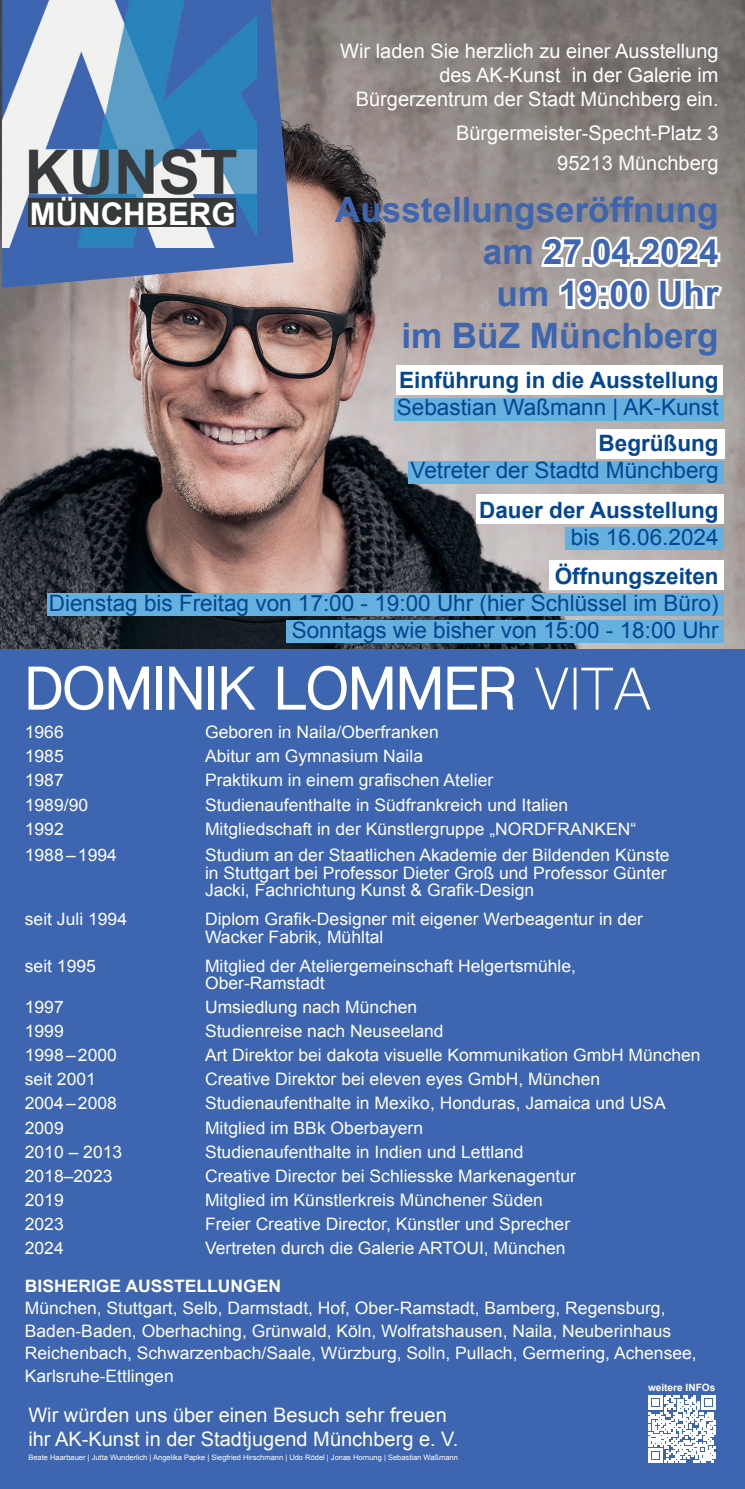
<style>
.page{position:relative;width:745px;height:1489px;background:#fff}
.page>*{position:absolute;margin:0;border:0;box-sizing:border-box;transform-origin:0 0}
.t1{font:700 57px "Shree Dev 0714";color:#fff}
.t2{font:700 35px/42px "Arial";color:#3d65b0;text-align:right}
.t3{font:700 31px "Arial";color:#fff}
.t4{font:22.5px/27px "Arial";color:#04468f;text-align:right}
.t5{font:700 22.5px "Arial";color:#04468f}
.t6{font:20px/24px "Arial";color:#fff;text-align:right}
.t7{font:17.25px/17.5px "Arial";color:#fff}
.t8{font:700 17.25px "Arial";color:#fff}
.t9{font:700 10px "Arial";color:#fff}
.t10{font:7.5px "Arial";color:#fff}
.s1{color:#fff}
.s2{font-weight:400}
</style>
<div class="page">
<div style="left:0;top:643px;width:744px;height:845px;background:#3d65b0"></div>
<svg style="left:648px;top:1395px;width:67px;height:67px"></svg>
<img style="left:0;top:0;width:744px;height:648px">
<svg style="left:2px;top:0;width:291px;height:288px;background:#5f76a7"></svg>
<img style="left:2px;top:0;width:254px;height:248px">
<div style="left:28px;top:198px;width:207px;height:29px;background:#35393a"></div>
<div style="left:396px;top:365px;width:326px;height:30px;background:#fff"></div>
<div style="left:595px;top:429px;width:128px;height:30px;background:#fff"></div>
<div style="left:476px;top:494px;width:247px;height:30px;background:#fff"></div>
<div style="left:549px;top:560px;width:174px;height:30px;background:#fff"></div>
<div style="left:47px;top:593px;width:676px;height:23px;background:#64b0df"></div>
<div style="left:286px;top:620px;width:437px;height:23px;background:#64b0df"></div>
<div style="left:565px;top:527px;width:158px;height:22px;background:#64b0df"></div>
<div style="left:407px;top:461px;width:316px;height:23px;background:#64b0df"></div>
<div style="left:393px;top:398px;width:330px;height:22px;background:#64b0df"></div>
<p class="t6" style="left:340px;top:39px;width:379px">Wir laden Sie herzlich zu einer Ausstellung des AK-Kunst in der Galerie im<br>Bürgerzentrum der Stadt Münchberg ein.</p>
<p class="t6" style="left:455px;top:118px;width:264px;line-height:30px">Bürgermeister-Specht-Platz 3<br>95213 Münchberg</p>
<h2 class="t2" style="left:335px;top:190px;width:385px">Ausstellungseröffnung am <span class="s1">27.04.2024<br></span>um <span class="s1">19:00 Uhr<br></span>im BüZ Münchberg</h2>
<h3 class="t5" style="left:399px;top:365px;width:321px">Einführung in die Ausstellung</h3>
<h3 class="t4" style="left:396px;top:394px;width:323px">Sebastian Waßmann | AK-Kunst</h3>
<h3 class="t5" style="left:598px;top:428px;width:121px">Begrüßung</h3>
<h3 class="t4" style="left:410px;top:457px;width:309px">Vetreter der Stadtd Münchberg</h3>
<h3 class="t5" style="left:479px;top:495px;width:241px">Dauer der Ausstellung</h3>
<h3 class="t4" style="left:570px;top:523px;width:149px">bis 16.06.2024</h3>
<h3 class="t5" style="left:554px;top:561px;width:165px">Öffnungszeiten</h3>
<h3 class="t4" style="left:49px;top:590px;width:671px">Dienstag bis Freitag von 17:00 - 19:00 Uhr (hier Schlüssel im Büro)<br>Sonntags wie bisher von 15:00 - 18:00 Uhr</h3>
<h3 class="t3" style="left:30px;top:194px;width:207px">MÜNCHBERG</h3>
<h1 class="t1" style="left:25px;top:656px;width:627px">DOMINIK LOMMER <span class="s2">VITA</span></h1>
<p class="t7" style="left:25px;top:723px;width:40px">1966</p>
<p class="t7" style="left:205px;top:723px;width:235px">Geboren in Naila/Oberfranken</p>
<p class="t7" style="left:25px;top:747px;width:40px">1985</p>
<p class="t7" style="left:205px;top:747px;width:219px">Abitur am Gymnasium Naila</p>
<p class="t7" style="left:25px;top:771px;width:40px">1987</p>
<p class="t7" style="left:205px;top:771px;width:289px">Praktikum in einem grafischen Atelier</p>
<p class="t7" style="left:25px;top:795px;width:65px">1989/90</p>
<p class="t7" style="left:205px;top:795px;width:364px">Studienaufenthalte in Südfrankreich und Italien</p>
<p class="t7" style="left:25px;top:819px;width:40px">1992</p>
<p class="t7" style="left:205px;top:819px;width:432px">Mitgliedschaft in der Künstlergruppe „NORDFRANKEN“</p>
<p class="t7" style="left:25px;top:846px;width:93px">1988–1994</p>
<p class="t7" style="left:205px;top:846px;width:466px">Studium an der Staatlichen Akademie der Bildenden Künste in Stuttgart bei Professor Dieter Groß und Professor Günter<br>Jacki, Fachrichtung Kunst &amp; Grafik-Design</p>
<p class="t7" style="left:25px;top:910px;width:104px">seit Juli 1994</p>
<p class="t7" style="left:205px;top:910px;width:439px">Diplom Grafik-Designer mit eigener Werbeagentur in der<br>Wacker Fabrik, Mühltal</p>
<p class="t7" style="left:25px;top:957px;width:73px">seit 1995</p>
<p class="t7" style="left:205px;top:957px;width:372px">Mitglied der Ateliergemeinschaft Helgertsmühle,<br>Ober-Ramstadt</p>
<p class="t7" style="left:25px;top:998px;width:40px">1997</p>
<p class="t7" style="left:205px;top:998px;width:214px">Umsiedlung nach München</p>
<p class="t7" style="left:25px;top:1022px;width:40px">1999</p>
<p class="t7" style="left:205px;top:1022px;width:240px">Studienreise nach Neuseeland</p>
<p class="t7" style="left:25px;top:1046px;width:93px">1998–2000</p>
<p class="t7" style="left:205px;top:1046px;width:497px">Art Direktor bei dakota visuelle Kommunikation GmbH München</p>
<p class="t7" style="left:25px;top:1070px;width:73px">seit 2001</p>
<p class="t7" style="left:205px;top:1070px;width:396px">Creative Direktor bei eleven eyes GmbH, München</p>
<p class="t7" style="left:25px;top:1094px;width:93px">2004–2008</p>
<p class="t7" style="left:205px;top:1094px;width:462px">Studienaufenthalte in Mexiko, Honduras, Jamaica und USA</p>
<p class="t7" style="left:25px;top:1118px;width:40px">2009</p>
<p class="t7" style="left:205px;top:1118px;width:219px">Mitglied im BBk Oberbayern</p>
<p class="t7" style="left:25px;top:1142px;width:99px">2010 – 2013</p>
<p class="t7" style="left:205px;top:1142px;width:320px">Studienaufenthalte in Indien und Lettland</p>
<p class="t7" style="left:25px;top:1166px;width:89px">2018–2023</p>
<p class="t7" style="left:205px;top:1166px;width:372px">Creative Director bei Schliesske Markenagentur</p>
<p class="t7" style="left:25px;top:1190px;width:40px">2019</p>
<p class="t7" style="left:205px;top:1190px;width:339px">Mitglied im Künstlerkreis Münchener Süden</p>
<p class="t7" style="left:25px;top:1214px;width:40px">2023</p>
<p class="t7" style="left:205px;top:1214px;width:366px">Freier Creative Director, Künstler und Sprecher</p>
<p class="t7" style="left:25px;top:1238px;width:40px">2024</p>
<p class="t7" style="left:205px;top:1238px;width:362px">Vertreten durch die Galerie ARTOUI, München</p>
<p class="t8" style="left:25px;top:1274px;width:258px">BISHERIGE AUSSTELLUNGEN</p>
<p class="t7" style="left:25px;top:1297px;width:673px;line-height:22.5px">München, Stuttgart, Selb, Darmstadt, Hof, Ober-Ramstadt, Bamberg, Regensburg, Baden-Baden, Oberhaching, Grünwald, Köln, Wolfratshausen, Naila, Neuberinhaus Reichenbach, Schwarzenbach/Saale, Würzburg, Solln, Pullach, Germering, Achensee, Karlsruhe-Ettlingen</p>
<p class="t9" style="left:647px;top:1380px;width:69px">weitere INFOs</p>
<p class="t6" style="left:28px;top:1402px;width:431px;text-align:left">Wir würden uns über einen Besuch sehr freuen ihr AK-Kunst in der Stadtjugend Münchberg e. V.</p>
<p class="t10" style="left:28px;top:1452px;width:431px">Beate Haarbauer | Jutta Wunderlich | Angelika Papke | Siegfried Hirschmann | Udo Rödel | Jonas Hornung | Sebastian Waßmann</p>
</div>
